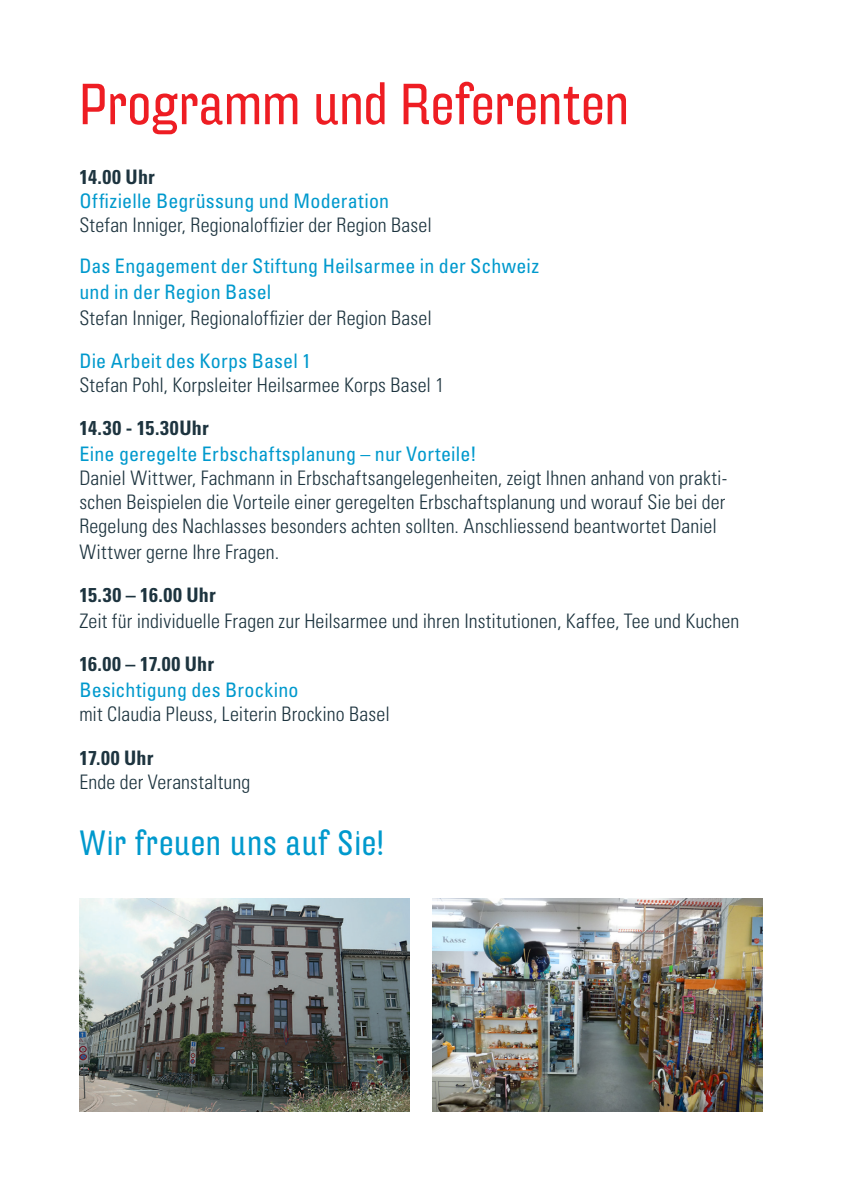
<style>
.page{position:relative;width:842px;height:1191px;background:#fff}
.page>*{position:absolute;margin:0;border:0;box-sizing:border-box;transform-origin:0 0}
.Broschüre_A5_Titel_R{font:56px "Hydra OT Extd";letter-spacing:.01em;color:#ee1d23}
.Broschüre_A5_Fliesst{font:34px "Hydra OT Extd";letter-spacing:.03em;color:#0099cd}
.Broschüre_A5_Fliesst-2{font:300 condensed 20px/24px "Univers LT Std";letter-spacing:.005em;color:#1d343f}
.Broschüre_A5_Fliesst-3{font:condensed 20px/26px "Univers LT Std";letter-spacing:.005em;color:#0099cd}
.Broschüre_A5_Fliesst-4{font:700 condensed 20px "Univers LT Std";letter-spacing:.01em;color:#1d343f}
.s1{font-weight:400;color:#0099cd}
.s2{font-weight:300;color:#1d343f}
.s3{font-weight:700;color:#1d343f}
.s4{font-weight:700}
</style>
<div class="page">
<img style="left:432px;top:898px;width:331px;height:213px">
<img style="left:79px;top:898px;width:331px;height:213px">
<p class="Broschüre_A5_Titel_R" style="left:79px;top:72px;width:551px">Programm und Referenten</p>
<p class="Broschüre_A5_Fliesst-4" style="left:79px;top:165px;width:77px">14.00 Uhr</p>
<p class="Broschüre_A5_Fliesst-2" style="left:79px;top:189px;width:354px"><span class="s1">Offizielle Begrüssung und Moderation<br></span>Stefan Inniger, Regionaloffizier der Region Basel</p>
<p class="Broschüre_A5_Fliesst-3" style="left:79px;top:253px;width:461px">Das Engagement der Stiftung Heilsarmee in der Schweiz und in der Region Basel<br><span class="s2">Stefan Inniger, Regionaloffizier der Region Basel</span></p>
<p class="Broschüre_A5_Fliesst-2" style="left:79px;top:349px;width:366px"><span class="s1">Die Arbeit des Korps Basel 1<br></span>Stefan Pohl, Korpsleiter Heilsarmee Korps Basel 1</p>
<p class="Broschüre_A5_Fliesst-3" style="left:79px;top:415px;width:399px"><span class="s3">14.30 - 15.30Uhr<br></span>Eine geregelte Erbschaftsplanung – nur Vorteile!</p>
<p class="Broschüre_A5_Fliesst-2" style="left:79px;top:466px;width:649px;text-align:justify">Daniel Wittwer, Fachmann in Erbschaftsangelegenheiten, zeigt Ihnen anhand von prakti&shy;schen Beispielen die Vorteile einer geregelten Erbschaftsplanung und worauf Sie bei der Regelung des Nachlasses besonders achten sollten. Anschliessend beantwortet Daniel</p>
<p class="Broschüre_A5_Fliesst-2" style="left:79px;top:540px;width:201px">Wittwer gerne Ihre Fragen.</p>
<p class="Broschüre_A5_Fliesst-4" style="left:79px;top:583px;width:138px">15.30 – 16.00 Uhr</p>
<p class="Broschüre_A5_Fliesst-2" style="left:79px;top:609px;width:661px">Zeit für individuelle Fragen zur Heilsarmee und ihren Institutionen, Kaffee, Tee und Kuchen</p>
<p class="Broschüre_A5_Fliesst-3" style="left:79px;top:651px;width:221px"><span class="s3">16.00 – 17.00 Uhr<br></span>Besichtigung des Brockino</p>
<p class="Broschüre_A5_Fliesst-2" style="left:79px;top:702px;width:312px">mit Claudia Pleuss, Leiterin Brockino Basel</p>
<p class="Broschüre_A5_Fliesst-2" style="left:79px;top:745px;width:173px"><span class="s4">17.00 Uhr<br></span>Ende der Veranstaltung</p>
<p class="Broschüre_A5_Fliesst" style="left:79px;top:823px;width:306px">Wir freuen uns auf Sie!</p>
</div>
